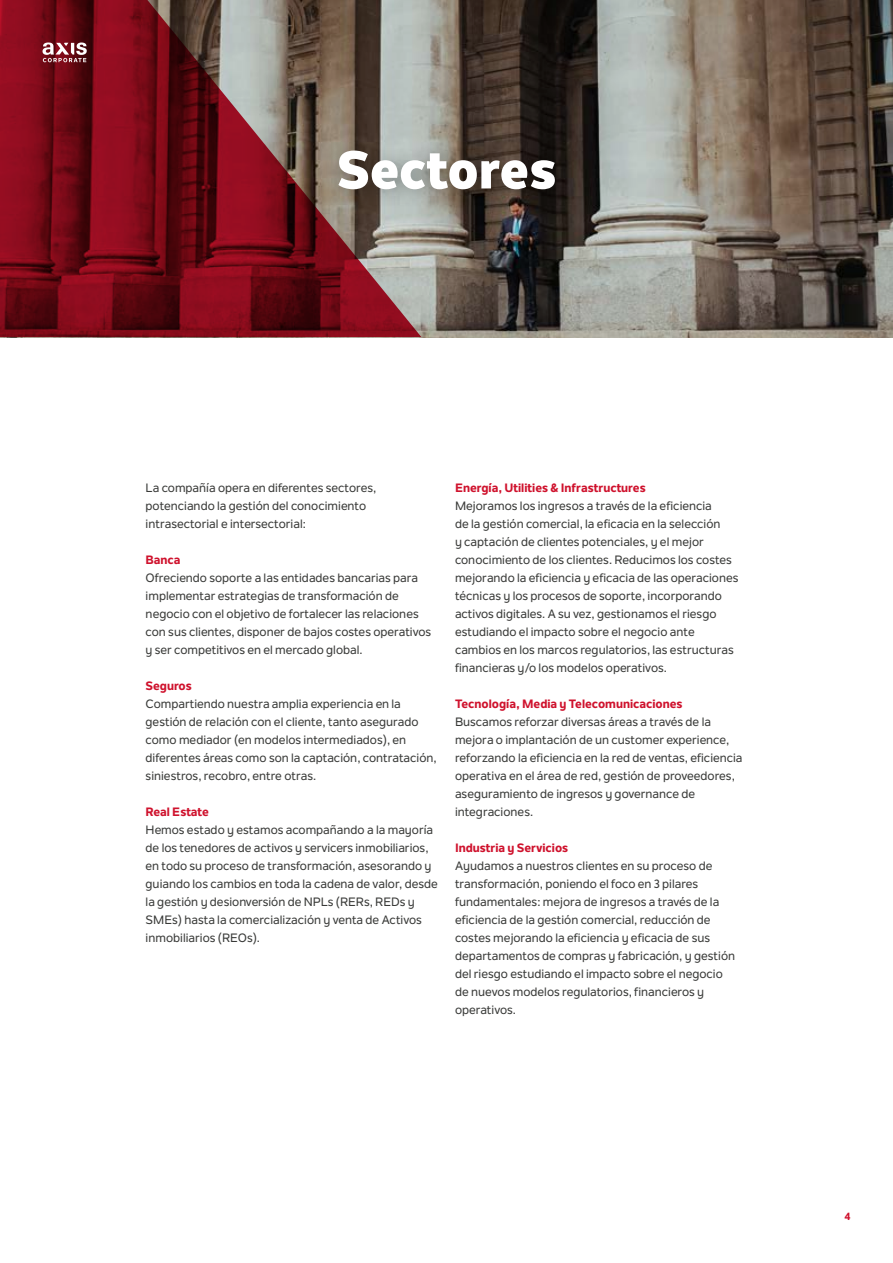
<style>
.page{position:relative;width:893px;height:1263px;background:#fff}
.page>*{position:absolute;margin:0;border:0;box-sizing:border-box;transform-origin:0 0}
.t1{font:800 52.5px "Nolan Next";color:#fff}
.t2{font:500 12px/18px "Nolan Next";color:#393a38}
.t3{font:800 12px "Nolan Next";color:#cf122d}
.t4{font:800 10.5px "Nolan Next";color:#cf122d}
</style>
<div class="page">
<svg style="left:421px;top:0;width:472px;height:337px"></svg>
<svg style="left:0;top:0;width:421px;height:337px"></svg>
<div style="left:324px;top:135px;width:253px;height:75px;background:#000;opacity:.3"></div>
<svg style="left:43px;top:43px;width:44px;height:19px"></svg>
<h1 class="t1" style="left:337px;top:137px;width:221px">Sectores</h1>
<p class="t2" style="left:146px;top:478px;width:232px">La compañía opera en diferentes sectores, potenciando la gestión del conocimiento intrasectorial e intersectorial:</p>
<p class="t3" style="left:146px;top:552px;width:36px">Banca</p>
<p class="t2" style="left:146px;top:568px;width:287px">Ofreciendo soporte a las entidades bancarias para implementar estrategias de transformación de negocio con el objetivo de fortalecer las relaciones con sus clientes, disponer de bajos costes operativos y ser competitivos en el mercado global.</p>
<p class="t3" style="left:146px;top:678px;width:48px">Seguros</p>
<p class="t2" style="left:146px;top:694px;width:293px">Compartiendo nuestra amplia experiencia en la gestión de relación con el cliente, tanto asegurado como mediador (en modelos intermediados), en diferentes áreas como son la captación, contratación, siniestros, recobro, entre otras.</p>
<p class="t3" style="left:146px;top:804px;width:65px">Real Estate</p>
<p class="t2" style="left:146px;top:820px;width:294px">Hemos estado y estamos acompañando a la mayoría de los tenedores de activos y servicers inmobiliarios, en todo su proceso de transformación, asesorando y guiando los cambios en toda la cadena de valor, desde la gestión y desionversión de NPLs (RERs, REDs y SMEs) hasta la comercialización y venta de Activos inmobiliarios (REOs).</p>
<p class="t3" style="left:455px;top:480px;width:192px">Energía, Utilities &amp; Infrastructures</p>
<p class="t2" style="left:455px;top:496px;width:285px">Mejoramos los ingresos a través de la eficiencia<br>de la gestión comercial, la eficacia en la selección<br>y captación de clientes potenciales, y el mejor conocimiento de los clientes. Reducimos los costes mejorando la eficiencia y eficacia de las operaciones técnicas y los procesos de soporte, incorporando activos digitales. A su vez, gestionamos el riesgo estudiando el impacto sobre el negocio ante cambios en los marcos regulatorios, las estructuras financieras y/o los modelos operativos.</p>
<p class="t3" style="left:455px;top:696px;width:229px">Tecnología, Media y Telecomunicaciones</p>
<p class="t2" style="left:455px;top:712px;width:289px">Buscamos reforzar diversas áreas a través de la mejora o implantación de un customer experience, reforzando la eficiencia en la red de ventas, eficiencia operativa en el área de red, gestión de proveedores, aseguramiento de ingresos y governance de integraciones.</p>
<p class="t3" style="left:455px;top:840px;width:115px">Industria y Servicios</p>
<p class="t2" style="left:455px;top:856px;width:282px">Ayudamos a nuestros clientes en su proceso de transformación, poniendo el foco en 3 pilares fundamentales: mejora de ingresos a través de la eficiencia de la gestión comercial, reducción de costes mejorando la eficiencia y eficacia de sus departamentos de compras y fabricación, y gestión del riesgo estudiando el impacto sobre el negocio de nuevos modelos regulatorios, financieros y operativos.</p>
<p class="t4" style="left:844px;top:1210px;width:8px">4</p>
</div>
